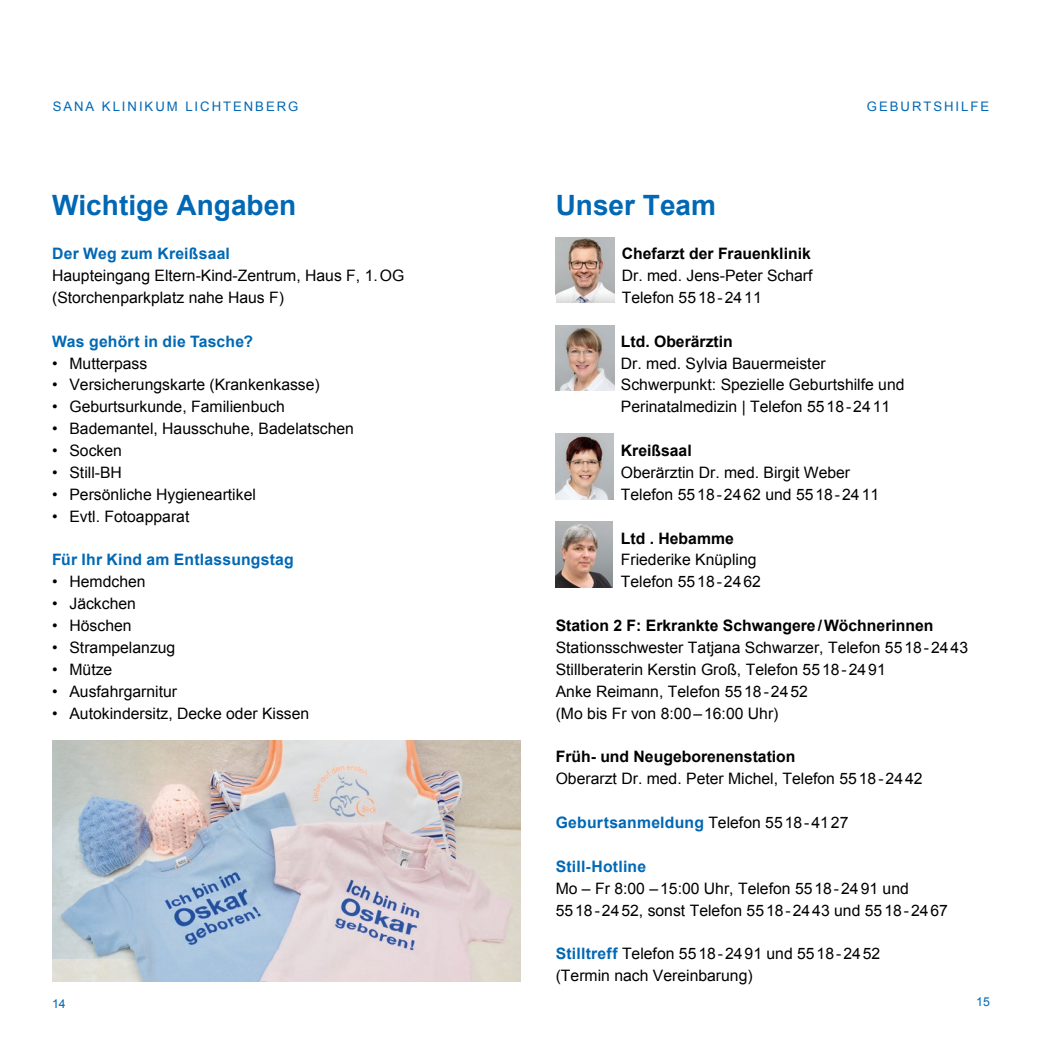
<style>
.page{position:relative;width:1042px;height:1042px;background:#fff}
.page>*{position:absolute;margin:0;border:0;box-sizing:border-box;transform-origin:0 0}
.Überschrift_1__Kateg{font:700 28px "Arial";color:#0068b4}
.Fließtext{font:15.75px/21.9px "Arial";color:#000}
.Name_Auszeichnung_sc{font:700 15.75px "Arial";color:#000}
.Überschrift_2__Kateg{font:700 15.75px "Arial";letter-spacing:.015em;color:#0068b4}
.Überschrift_2__Kateg-2{font:15.75px/21.9px "Arial";color:#000}
.t1{font:13.12px "Arial";letter-spacing:.15em;color:#0068b4}
.t2{font:12.25px "Arial";color:#0068b4}
.s1{font-weight:400;color:#000}
.s2{font-weight:700;color:#0068b4}
</style>
<div class="page">
<img style="left:52px;top:740px;width:469px;height:241px">
<svg style="left:52px;top:740px;width:102px;height:219px;background:#b0bfcb"></svg>
<img style="left:556px;top:434px;width:57px;height:66px">
<img style="left:556px;top:237px;width:58px;height:52px">
<svg style="left:556px;top:289px;width:58px;height:14px"></svg>
<img style="left:556px;top:325px;width:58px;height:65px">
<img style="left:556px;top:522px;width:57px;height:65px">
<p class="t1" style="left:53px;top:97px;width:247px">SANA KLINIKUM LICHTENBERG</p>
<p class="t1" style="left:867px;top:97px;width:124px">GEBURTSHILFE</p>
<p class="Überschrift_1__Kateg" style="left:52px;top:187px;width:246px">Wichtige Angaben</p>
<p class="Überschrift_2__Kateg" style="left:52px;top:243px;width:179px">Der Weg zum Kreißsaal</p>
<p class="Fließtext" style="left:52px;top:265px;width:354px">Haupteingang Eltern-Kind-Zentrum, Haus F, 1.OG</p>
<p class="Fließtext" style="left:52px;top:287px;width:233px">(Storchenparkplatz nahe Haus F)</p>
<p class="Überschrift_2__Kateg" style="left:52px;top:331px;width:203px">Was gehört in die Tasche?</p>
<p class="Fließtext" style="left:52px;top:352px;width:97px">• Mutterpass</p>
<p class="Fließtext" style="left:52px;top:374px;width:269px">• Versicherungskarte (Krankenkasse)</p>
<p class="Fließtext" style="left:52px;top:396px;width:234px">• Geburtsurkunde, Familienbuch</p>
<p class="Fließtext" style="left:52px;top:418px;width:303px">• Bademantel, Hausschuhe, Badelatschen</p>
<p class="Fließtext" style="left:52px;top:440px;width:71px">• Socken</p>
<p class="Fließtext" style="left:52px;top:462px;width:71px">• Still-BH</p>
<p class="Fließtext" style="left:52px;top:483px;width:205px">• Persönliche Hygieneartikel</p>
<p class="Fließtext" style="left:52px;top:505px;width:139px">• Evtl. Fotoapparat</p>
<p class="Überschrift_2__Kateg" style="left:52px;top:549px;width:243px">Für Ihr Kind am Entlassungstag</p>
<p class="Fließtext" style="left:52px;top:571px;width:95px">• Hemdchen</p>
<p class="Fließtext" style="left:52px;top:593px;width:85px">• Jäckchen</p>
<p class="Fließtext" style="left:52px;top:615px;width:81px">• Höschen</p>
<p class="Fließtext" style="left:52px;top:637px;width:125px">• Strampelanzug</p>
<p class="Fließtext" style="left:52px;top:658px;width:62px">• Mütze</p>
<p class="Fließtext" style="left:52px;top:680px;width:127px">• Ausfahrgarnitur</p>
<p class="Fließtext" style="left:52px;top:702px;width:259px">• Autokindersitz, Decke oder Kissen</p>
<p class="t2" style="left:52px;top:995px;width:15px">14</p>
<p class="Überschrift_1__Kateg" style="left:556px;top:187px;width:162px">Unser Team</p>
<p class="Name_Auszeichnung_sc" style="left:622px;top:243px;width:191px">Chefarzt der Frauenklinik</p>
<p class="Fließtext" style="left:622px;top:265px;width:192px">Dr. med. Jens-Peter Scharf</p>
<p class="Fließtext" style="left:622px;top:287px;width:142px">Telefon 5518-2411</p>
<p class="Name_Auszeichnung_sc" style="left:621px;top:331px;width:114px">Ltd. Oberärztin</p>
<p class="Fließtext" style="left:621px;top:352px;width:206px">Dr. med. Sylvia Bauermeister</p>
<p class="Fließtext" style="left:621px;top:374px;width:285px">Schwerpunkt: Spezielle Geburtshilfe und</p>
<p class="Fließtext" style="left:621px;top:396px;width:271px">Perinatalmedizin | Telefon 5518-2411</p>
<p class="Name_Auszeichnung_sc" style="left:621px;top:440px;width:72px">Kreißsaal</p>
<p class="Fließtext" style="left:621px;top:462px;width:231px">Oberärztin Dr. med. Birgit Weber</p>
<p class="Fließtext" style="left:621px;top:483px;width:260px">Telefon 5518-2462 und 5518-2411</p>
<p class="Name_Auszeichnung_sc" style="left:621px;top:527px;width:114px">Ltd . Hebamme</p>
<p class="Fließtext" style="left:621px;top:549px;width:137px">Friederike Knüpling</p>
<p class="Fließtext" style="left:621px;top:571px;width:142px">Telefon 5518-2462</p>
<p class="Name_Auszeichnung_sc" style="left:556px;top:615px;width:379px">Station 2 F: Erkrankte Schwangere/Wöchnerinnen</p>
<p class="Fließtext" style="left:556px;top:637px;width:414px">Stationsschwester Tatjana Schwarzer, Telefon 5518-2443</p>
<p class="Fließtext" style="left:556px;top:658px;width:332px">Stillberaterin Kerstin Groß, Telefon 5518-2491</p>
<p class="Fließtext" style="left:556px;top:680px;width:254px">Anke Reimann, Telefon 5518-2452</p>
<p class="Fließtext" style="left:556px;top:702px;width:224px">(Mo bis Fr von 8:00–16:00 Uhr)</p>
<p class="Name_Auszeichnung_sc" style="left:556px;top:746px;width:241px">Früh- und Neugeborenenstation</p>
<p class="Fließtext" style="left:556px;top:768px;width:368px">Oberarzt Dr. med. Peter Michel, Telefon 5518-2442</p>
<p class="Überschrift_2__Kateg" style="left:556px;top:812px;width:294px">Geburtsanmeldung <span class="s1">Telefon 5518-4127</span></p>
<p class="Überschrift_2__Kateg" style="left:556px;top:856px;width:92px">Still-Hotline</p>
<p class="Fließtext" style="left:556px;top:877px;width:394px">Mo – Fr 8:00 –15:00 Uhr, Telefon 5518-2491 und<br>5518-2452, sonst Telefon 5518-2443 und 5518-2467</p>
<p class="Überschrift_2__Kateg-2" style="left:556px;top:943px;width:326px"><span class="s2">Stilltreff</span> Telefon 5518-2491 und 5518-2452 (Termin nach Vereinbarung)</p>
<p class="t2" style="left:976px;top:993px;width:15px">15</p>
</div>
